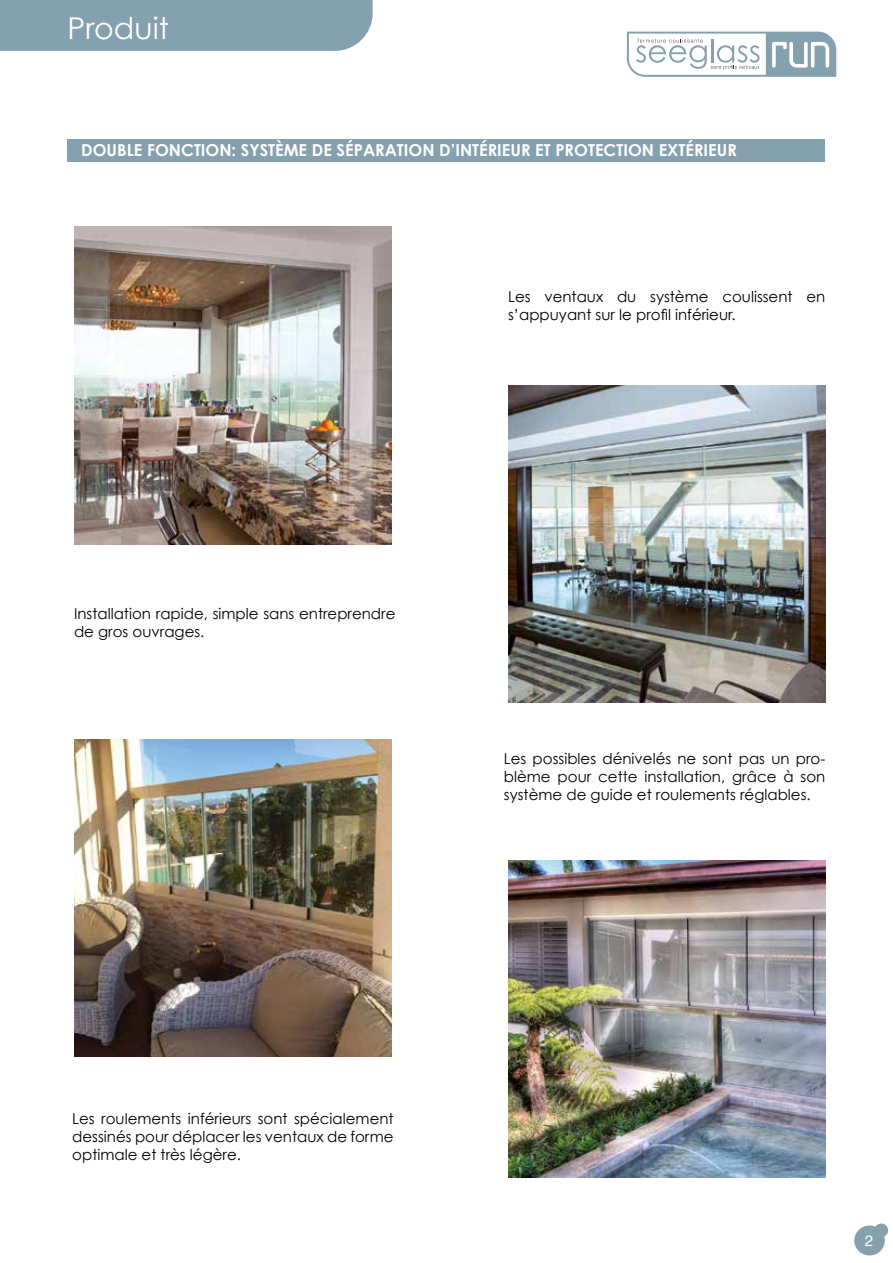
<style>
.page{position:relative;width:893px;height:1263px;background:#fff}
.page>*{position:absolute;margin:0;border:0;box-sizing:border-box;transform-origin:0 0}
.t1{font:30px "Century Gothic";color:#fff}
.t2{font:700 16.5px "Century Gothic";color:#fff}
.t3{font:15px/18px "Century Gothic";color:#000;text-align:justify}
.t4{font:15px "Helvetica";color:#fff}
</style>
<div class="page">
<svg style="left:627px;top:32px;width:209px;height:45px"></svg>
<img style="left:508px;top:385px;width:317px;height:318px">
<img style="left:508px;top:861px;width:317px;height:317px">
<img style="left:74px;top:227px;width:317px;height:317px">
<img style="left:74px;top:739px;width:317px;height:318px">
<svg style="left:854px;top:1223px;width:34px;height:32px"></svg>
<div style="left:0;top:0;width:373px;height:51px;background:#85a0af"></div>
<div style="left:68px;top:139px;width:757px;height:23px;background:#85a0af"></div>
<h1 class="t1" style="left:68px;top:10px;width:103px">Produit</h1>
<p class="t2" style="left:81px;top:140px;width:657px">DOUBLE FONCTION: SYSTÈME DE SÉPARATION D’INTÉRIEUR ET PROTECTION EXTÉRIEUR</p>
<p class="t3" style="left:508px;top:287px;width:319px">Les ventaux du système coulissent en s’appuyant sur le profil inférieur.</p>
<p class="t3" style="left:74px;top:605px;width:323px">Installation rapide, simple sans entreprendre de gros ouvrages.</p>
<p class="t3" style="left:504px;top:749px;width:323px">Les possibles dénivelés ne sont pas un pro&shy;blème pour cette installation, grâce à son système de guide et roulements réglables.</p>
<p class="t3" style="left:72px;top:1109px;width:323px">Les roulements inférieurs sont spécialement dessinés pour déplacer les ventaux de forme optimale et très légère.</p>
<p class="t4" style="left:865px;top:1229px;width:10px">2</p>
</div>
